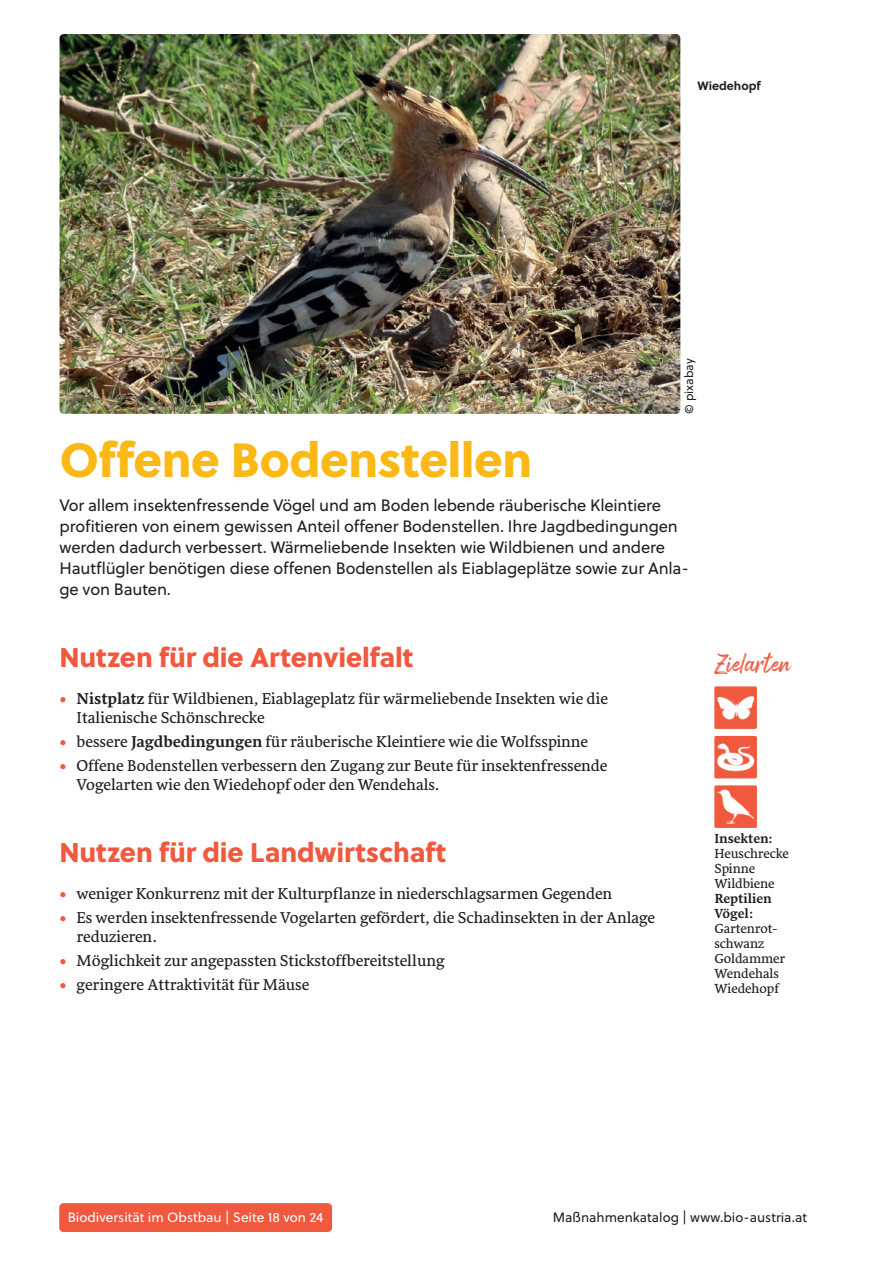
<style>
.page{position:relative;width:893px;height:1263px;background:#fff}
.page>*{position:absolute;margin:0;border:0;box-sizing:border-box;transform-origin:0 0}
.t1{font:48px "Soleil Xb";letter-spacing:-.01em;color:#fcb814}
.t2{font:27px "Soleil Xb";letter-spacing:-.005em;color:#f0593e}
.t3{font:24px "Arsilon";color:#f0593e}
.t4{font:16.5px/21px "Soleil";letter-spacing:-.01em;color:#231f20}
.t5{font:16.2px/19.5px "Sirba";color:#231f20}
.t6{font:13.5px/15px "Sirba";color:#231f20}
.t7{font:13.5px "Soleil";color:#fff}
.t8{font:13.5px "Soleil";color:#231f20}
.t9{font:700 13.5px/15px "Sirba";color:#231f20}
.t10{font:700 12px "Soleil";color:#231f20}
.t11{font:12px "Soleil";color:#231f20}
.s1{color:#f0593e}
.s2{font-weight:700}
</style>
<div class="page">
<div style="left:59px;top:1203px;width:273px;height:29px;background:#f0593e;border-radius:4px"></div>
<img style="left:60px;top:34px;width:620px;height:380px">
<img style="left:714px;top:686px;width:43px;height:43px">
<img style="left:714px;top:736px;width:43px;height:42px">
<img style="left:714px;top:785px;width:43px;height:43px">
<p class="t10" style="left:697px;top:78px;width:65px">Wiedehopf</p>
<p class="t11" style="left:681px;top:414px;width:57px;rotate:-90deg">© pixabay</p>
<h1 class="t1" style="left:60px;top:428px;width:474px">Offene Bodenstellen</h1>
<p class="t4" style="left:60px;top:495px;width:631px">Vor allem insektenfressende Vögel und am Boden lebende räuberische Kleintiere profitieren von einem gewissen Anteil offener Bodenstellen. Ihre Jagdbedingungen werden dadurch verbessert. Wärmeliebende Insekten wie Wildbienen und andere Hautflügler benötigen diese offenen Bodenstellen als Eiablageplätze sowie zur Anla&shy;ge von Bauten.</p>
<h2 class="t2" style="left:60px;top:640px;width:355px">Nutzen für die Artenvielfalt</h2>
<p class="t5" style="left:77px;top:689px;width:533px;text-indent:-17px"><span class="s1">•</span> <span class="s2">Nistplatz</span> für Wildbienen, Eiablageplatz für wärmeliebende Insekten wie die<br>Italienische Schönschrecke</p>
<p class="t5" style="left:60px;top:732px;width:530px"><span class="s1">•</span> bessere <span class="s2">Jagdbedingungen</span> für räuberische Kleintiere wie die Wolfsspinne</p>
<p class="t5" style="left:77px;top:756px;width:532px;text-indent:-17px"><span class="s1">•</span> Offene Bodenstellen verbessern den Zugang zur Beute für insektenfressende<br>Vogelarten wie den Wiedehopf oder den Wendehals.</p>
<h2 class="t2" style="left:60px;top:835px;width:388px">Nutzen für die Landwirtschaft</h2>
<p class="t5" style="left:60px;top:884px;width:554px"><span class="s1">•</span> weniger Konkurrenz mit der Kulturpflanze in niederschlagsarmen Gegenden</p>
<p class="t5" style="left:77px;top:908px;width:580px;text-indent:-17px"><span class="s1">•</span> Es werden insektenfressende Vogelarten gefördert, die Schadinsekten in der Anlage reduzieren.</p>
<p class="t5" style="left:60px;top:951px;width:387px"><span class="s1">•</span> Möglichkeit zur angepassten Stickstoffbereitstellung</p>
<p class="t5" style="left:60px;top:975px;width:251px"><span class="s1">•</span> geringere Attraktivität für Mäuse</p>
<h3 class="t3" style="left:714px;top:649px;width:78px">Zielarten</h3>
<p class="t9" style="left:714px;top:831px;width:60px">Insekten:</p>
<p class="t6" style="left:714px;top:846px;width:76px">Heuschrecke<br>Spinne<br>Wildbiene</p>
<p class="t9" style="left:714px;top:891px;width:59px">Reptilien<br>Vögel:</p>
<p class="t6" style="left:714px;top:921px;width:72px">Gartenrot&shy;schwanz<br>Goldammer<br>Wendehals<br>Wiedehopf</p>
<p class="t7" style="left:68px;top:1208px;width:257px">Biodiversität im Obstbau | Seite 18 von 24</p>
<p class="t8" style="left:553px;top:1208px;width:256px">Maßnahmenkatalog | www.bio-austria.at</p>
</div>
